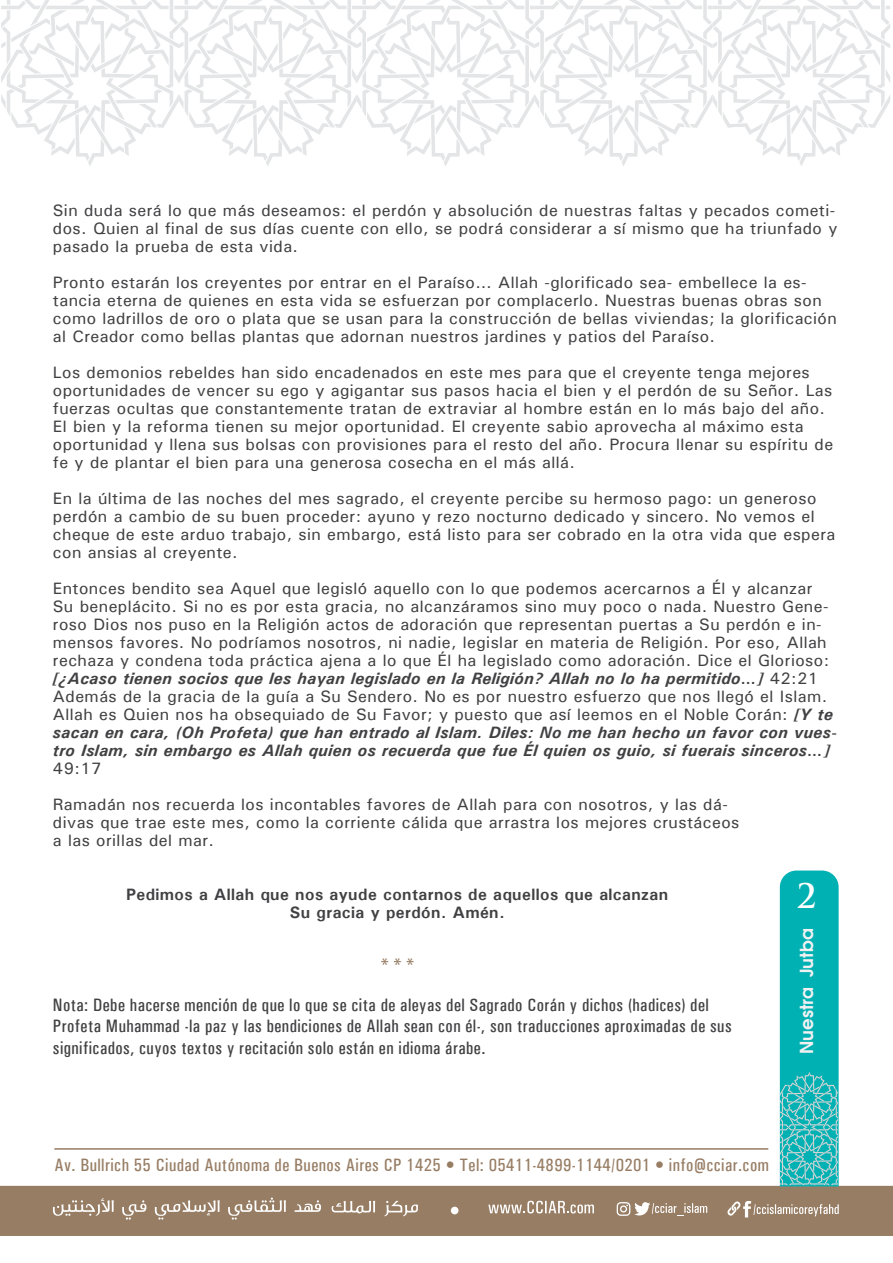
<style>
.page{position:relative;width:893px;height:1263px;background:#fff}
.page>*{position:absolute;margin:0;border:0;box-sizing:border-box;transform-origin:0 0}
.t1{font:700 33px "Trajan Pro";color:#fff}
.t2{font:500 19.5px "Univers";color:#977d64}
.t3{font:500 condensed 18px/21.6px "Univers";letter-spacing:.025em;color:#414042}
.t4{font:500 condensed 18px "Univers";letter-spacing:.025em;color:#977d64}
.t5{font:600 18px "Avant Garde";color:#f1f1f2}
.t6{font:500 16.5px/18px "Univers";letter-spacing:.025em;color:#414042}
.t7{font:700 16.5px/18px "Univers";letter-spacing:.025em;color:#414042;text-align:center}
.s1{font-weight:700;font-style:italic}
</style>
<div class="page">
<div style="left:0;top:1184px;width:893px;height:52px;background:#977d64"></div>
<svg style="left:1px;top:0;width:889px;height:166px"></svg>
<svg style="left:780px;top:870px;width:59px;height:316px;background:#19b5b7"></svg>
<div style="left:451px;top:1207px;width:7px;height:7px;background:#fff;border-radius:50%"></div>
<svg style="left:617px;top:1202px;width:90px;height:14px"></svg>
<svg style="left:727px;top:1201px;width:112px;height:16px;background:#af9b88"></svg>
<svg style="left:488px;top:1201px;width:106px;height:12px"></svg>
<svg style="left:332px;top:1201px;width:43px;height:12px"></svg>
<svg style="left:384px;top:1201px;width:34px;height:15px"></svg>
<svg style="left:53px;top:1198px;width:61px;height:18px"></svg>
<svg style="left:122px;top:1200px;width:24px;height:19px"></svg>
<svg style="left:155px;top:1200px;width:65px;height:19px"></svg>
<svg style="left:228px;top:1197px;width:58px;height:22px"></svg>
<svg style="left:294px;top:1200px;width:27px;height:12px"></svg>
<hr style="left:54px;top:1148px;width:714px;height:2px;background:#977d64">
<p class="t6" style="left:53px;top:201px;width:786px">Sin duda será lo que más deseamos: el perdón y absolución de nuestras faltas y pecados cometi&shy;dos. Quien al final de sus días cuente con ello, se podrá considerar a sí mismo que ha triunfado y pasado la prueba de esta vida.</p>
<p class="t6" style="left:53px;top:273px;width:785px">Pronto estarán los creyentes por entrar en el Paraíso… Allah -glorificado sea- embellece la es&shy;tancia eterna de quienes en esta vida se esfuerzan por complacerlo. Nuestras buenas obras son como ladrillos de oro o plata que se usan para la construcción de bellas viviendas; la glorificación al Creador como bellas plantas que adornan nuestros jardines y patios del Paraíso.</p>
<p class="t6" style="left:53px;top:363px;width:782px">Los demonios rebeldes han sido encadenados en este mes para que el creyente tenga mejores oportunidades de vencer su ego y agigantar sus pasos hacia el bien y el perdón de su Señor. Las fuerzas ocultas que constantemente tratan de extraviar al hombre están en lo más bajo del año.<br>El bien y la reforma tienen su mejor oportunidad. El creyente sabio aprovecha al máximo esta oportunidad y llena sus bolsas con provisiones para el resto del año. Procura llenar su espíritu de fe y de plantar el bien para una generosa cosecha en el más allá.</p>
<p class="t6" style="left:53px;top:489px;width:784px">En la última de las noches del mes sagrado, el creyente percibe su hermoso pago: un generoso perdón a cambio de su buen proceder: ayuno y rezo nocturno dedicado y sincero. No vemos el cheque de este arduo trabajo, sin embargo, está listo para ser cobrado en la otra vida que espera con ansias al creyente.</p>
<p class="t6" style="left:53px;top:579px;width:785px">Entonces bendito sea Aquel que legisló aquello con lo que podemos acercarnos a Él y alcanzar Su beneplácito. Si no es por esta gracia, no alcanzáramos sino muy poco o nada. Nuestro Gene&shy;roso Dios nos puso en la Religión actos de adoración que representan puertas a Su perdón e in&shy;mensos favores. No podríamos nosotros, ni nadie, legislar en materia de Religión. Por eso, Allah rechaza y condena toda práctica ajena a lo que Él ha legislado como adoración. Dice el Glorioso: <span class="s1">[¿Acaso tienen socios que les hayan legislado en la Religión? Allah no lo ha permitido…]</span> 42:21<br>Además de la gracia de la guía a Su Sendero. No es por nuestro esfuerzo que nos llegó el Islam.<br>Allah es Quien nos ha obsequiado de Su Favor; y puesto que así leemos en el Noble Corán: <span class="s1">[Y te sacan en cara, (Oh Profeta) que han entrado al Islam. Diles: No me han hecho un favor con vues&shy;tro Islam, sin embargo es Allah quien os recuerda que fue Él quien os guio, si fuerais sinceros…]</span></p>
<p class="t6" style="left:53px;top:750px;width:676px;line-height:36px">49:17<br>Ramadán nos recuerda los incontables favores de Allah para con nosotros, y las dá-</p>
<p class="t6" style="left:53px;top:813px;width:688px">divas que trae este mes, como la corriente cálida que arrastra los mejores crustáceos a las orillas del mar.</p>
<p class="t7" style="left:126px;top:885px;width:543px">Pedimos a Allah que nos ayude contarnos de aquellos que alcanzan<br>Su gracia y perdón. Amén.</p>
<p class="t2" style="left:378px;top:953px;width:39px">***</p>
<p class="t3" style="left:53px;top:994px;width:680px">Nota: Debe hacerse mención de que lo que se cita de aleyas del Sagrado Corán y dichos (hadices) del<br>Profeta Muhammad -la paz y las bendiciones de Allah sean con él-, son traducciones aproximadas de sus significados, cuyos textos y recitación solo están en idioma árabe.</p>
<h1 class="t1" style="left:796px;top:876px;width:21px">2</h1>
<p class="t5" style="left:794px;top:1054px;width:127px;rotate:-90deg">Nuestra Jutba</p>
<p class="t4" style="left:54px;top:1154px;width:716px">Av. Bullrich 55 Ciudad Autónoma de Buenos Aires CP 1425 • Tel: 05411-4899-1144/0201 • info@cciar.com</p>
</div>
